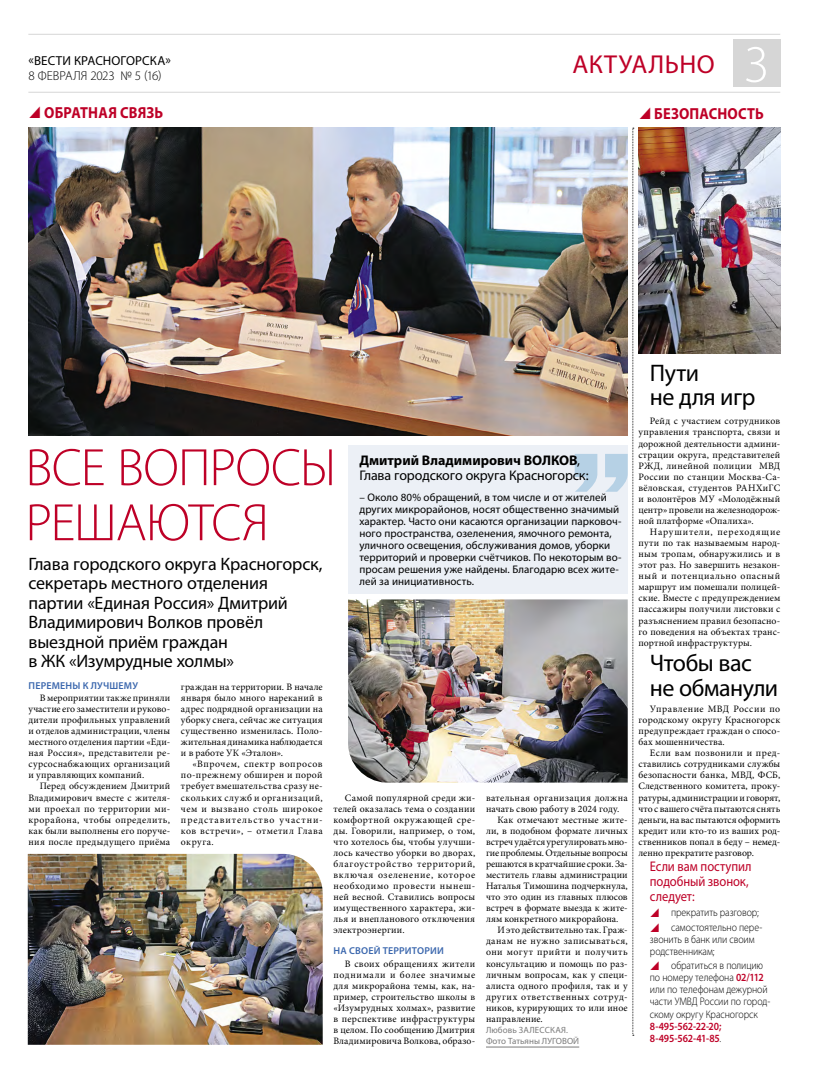
<style>
.page{position:relative;width:820px;height:1078px;background:#fff}
.page>*{position:absolute;margin:0;border:0;box-sizing:border-box;transform-origin:0 0}
.t1{font:300 53px/55px "Myriad Pro";letter-spacing:-.02em;color:#be0027}
.t2{font:300 53px "Myriad Pro";color:#fff}
.t3{font:26px "Myriad Pro";letter-spacing:.02em;color:#be0027}
.t4{font:24px/24px "Myriad Pro";letter-spacing:-.02em;color:#000}
.t5{font:18px/19.5px "Myriad Pro";letter-spacing:-.01em;color:#000}
.t6{font:700 16px "Myriad Pro";letter-spacing:.01em;color:#be0027;scale:.9 1}
.t7{font:14px/15px "Myriad Pro";letter-spacing:-.01em;color:#000}
.t8{font:14px/15px "Myriad Pro";letter-spacing:-.005em;color:#be0027;scale:.9 1}
.t9{font:13px "Myriad Pro";letter-spacing:.01em;color:#000}
.t10{font:300 13px "Myriad Pro";letter-spacing:-.005em;color:#000}
.t11{font:11px/12px "Myriad Pro";letter-spacing:.005em;color:#000}
.t12{font:300 11px/12px "Myriad Pro";letter-spacing:-.005em;color:#000;scale:.9 1}
.t13{font:600 11px/12px "Myriad Pro";letter-spacing:-.015em;color:#be0027;scale:.9 1}
.t14{font:600 10px "Myriad Pro";letter-spacing:.015em;color:#3c68ae}
.t15{font:9.8px/11.1px "Minion Pro";letter-spacing:.015em;color:#000;text-align:justify}
.t16{font:9.8px "Minion Pro";letter-spacing:-.005em;color:#000}
.t17{font:9.8px "Minion Pro";letter-spacing:.035em;color:#000}
.t18{font:9.8px "Minion Pro";letter-spacing:.055em;color:#000}
.t19{font:9.8px "Minion Pro";letter-spacing:.045em;color:#000}
.t20{font:9.8px "Minion Pro";letter-spacing:.06em;color:#000}
.t21{font:9px/11.1px "Myriad Pro";letter-spacing:.005em;color:#7c7c7c}
.s1{font-weight:700}
.s2{font-weight:600;color:#be0027}
.s3{font-weight:300;color:#000}
</style>
<div class="page">
<hr style="left:28px;top:92px;width:752px;height:1px;background:#d6d6d6">
<hr style="left:28px;top:34px;width:752px;height:1px;background:#d6d6d6">
<div style="left:732px;top:40px;width:48px;height:47px;background:#d6d6d6"></div>
<img style="left:638px;top:128px;width:142px;height:226px">
<hr style="left:486px;top:1046px;width:93px;height:1px;background:#7c7c7c">
<img style="left:28px;top:128px;width:546px;height:307px">
<div style="left:348px;top:445px;width:279px;height:149px;background:#ecf0f6"></div>
<img style="left:348px;top:599px;width:226px;height:183px">
<img style="left:28px;top:853px;width:294px;height:191px">
<img style="left:574px;top:128px;width:59px;height:907px">
<h3 class="t9" style="left:29px;top:53px;width:144px">«ВЕСТИ КРАСНОГОРСКА»</h3>
<h3 class="t10" style="left:28px;top:68px;width:135px">8 ФЕВРАЛЯ 2023 № 5 (16)</h3>
<h3 class="t6" style="left:44px;top:102px;width:133px">ОБРАТНАЯ СВЯЗЬ</h3>
<h2 class="t3" style="left:572px;top:48px;width:144px">АКТУАЛЬНО</h2>
<h1 class="t2" style="left:743px;top:32px;width:27px">3</h1>
<h3 class="t6" style="left:654px;top:104px;width:123px">БЕЗОПАСНОСТЬ</h3>
<h1 class="t1" style="left:25px;top:439px;width:312px">ВСЕ ВОПРОСЫ<br>РЕШАЮТСЯ</h1>
<h3 class="t5" style="left:28px;top:553px;width:295px">Глава городского округа Красногорск, секретарь местного отделения партии «Единая Россия» Дмитрий<br>Владимирович Волков провёл выездной приём граждан<br>в ЖК «Изумрудные холмы»</h3>
<h3 class="t7" style="left:359px;top:452px;width:231px"><span class="s1">Дмитрий Владимирович ВОЛКОВ</span>,<br>Глава городского округа Красногорск:</h3>
<p class="t11" style="left:359px;top:490px;width:263px">– Около 80% обращений, в том числе и от жителей других микрорайонов, носят общественно значимый характер. Часто они касаются организации парковоч&shy;ного пространства, озеленения, ямочного ремонта, уличного освещения, обслуживания домов, уборки территорий и проверки счётчиков. По некоторым во&shy;просам решения уже найдены. Благодарю всех жите&shy;лей за инициативность.</p>
<p class="t14" style="left:29px;top:679px;width:111px">ПЕРЕМЕНЫ К ЛУЧШЕМУ</p>
<p class="t15" style="left:28px;top:692px;width:143px;text-indent:11px">В мероприятии также приняли участие его заместители и руково&shy;дители профильных управлений и отделов администрации, члены местного отделения партии «Еди&shy;ная Россия», представители ре&shy;сурсоснабжающих организаций и управляющих компаний.</p>
<p class="t15" style="left:28px;top:780px;width:143px;text-indent:11px">Перед обсуждением Дмитрий Владимирович вместе с жителя&shy;ми проехал по территории ми&shy;крорайона, чтобы определить, как были выполнены его поруче&shy;ния после предыдущего приёма</p>
<p class="t15" style="left:181px;top:681px;width:143px">граждан на территории. В начале января было много нареканий в адрес подрядной организации на уборку снега, сейчас же ситуация существенно изменилась. Поло&shy;жительная динамика наблюдается и в работе УК «Эталон».</p>
<p class="t15" style="left:181px;top:758px;width:143px;text-indent:11px">«Впрочем, спектр вопросов по-прежнему обширен и порой требует вмешательства сразу не&shy;скольких служб и организаций, чем и вызвано столь широкое представительство участни&shy;ков встречи», – отметил Глава округа.</p>
<p class="t15" style="left:333px;top:791px;width:143px;text-indent:11px">Самой популярной среди жи&shy;телей оказалась тема о создании комфортной окружающей сре&shy;ды. Говорили, например, о том, что хотелось бы, чтобы улучши&shy;лось качество уборки во дворах, благоустройство территорий, включая озеленение, которое необходимо провести нынеш&shy;ней весной. Ставились вопросы имущественного характера, жи&shy;лья и внепланового отключения электроэнергии.</p>
<p class="t14" style="left:333px;top:944px;width:112px">НА СВОЕЙ ТЕРРИТОРИИ</p>
<p class="t15" style="left:333px;top:957px;width:143px;text-indent:11px">В своих обращениях жители поднимали и более значимые для микрорайона темы, как, на&shy;пример, строительство школы в «Изумрудных холмах», развитие в перспективе инфраструктуры в целом. По сообщению Дмитрия Владимировича Волкова, образо-</p>
<p class="t17" style="left:486px;top:790px;width:143px">вательная организация должна</p>
<p class="t15" style="left:486px;top:802px;width:135px">начать свою работу в 2024 году.</p>
<p class="t15" style="left:497px;top:813px;width:132px">Как отмечают местные жите-</p>
<p class="t15" style="left:486px;top:824px;width:143px">ли, в подобном формате личных</p>
<p class="t16" style="left:486px;top:834px;width:143px">встреч удаётся урегулировать мно-</p>
<p class="t16" style="left:486px;top:846px;width:143px">гие проблемы. Отдельные вопросы</p>
<p class="t15" style="left:486px;top:858px;width:143px">решаются в кратчайшие сроки. За-</p>
<p class="t15" style="left:486px;top:869px;width:143px">меститель главы администрации</p>
<p class="t15" style="left:486px;top:880px;width:143px">Наталья Тимошина подчеркнула,</p>
<p class="t15" style="left:486px;top:891px;width:143px">что это один из главных плюсов</p>
<p class="t15" style="left:486px;top:902px;width:143px">встреч в формате выезда к жите-</p>
<p class="t15" style="left:486px;top:913px;width:134px">лям конкретного микрорайона.</p>
<p class="t15" style="left:497px;top:924px;width:132px">И это действительно так. Граж-</p>
<p class="t19" style="left:486px;top:934px;width:143px">данам не нужно записываться,</p>
<p class="t20" style="left:486px;top:945px;width:143px">они могут прийти и получить</p>
<p class="t15" style="left:486px;top:957px;width:143px">консультацию и помощь по раз-</p>
<p class="t15" style="left:486px;top:968px;width:143px">личным вопросам, как у специ-</p>
<p class="t15" style="left:486px;top:979px;width:143px">алиста одного профиля, так и у</p>
<p class="t18" style="left:486px;top:989px;width:143px">других ответственных сотруд-</p>
<p class="t15" style="left:486px;top:1001px;width:143px">ников, курирующих то или иное</p>
<p class="t15" style="left:486px;top:1012px;width:58px">направление.</p>
<p class="t21" style="left:486px;top:1023px;width:95px">Любовь ЗАЛЕССКАЯ.<br>Фото Татьяны ЛУГОВОЙ</p>
<h3 class="t4" style="left:649px;top:360px;width:107px">Пути<br>не для игр</h3>
<p class="t15" style="left:638px;top:415px;width:143px;text-indent:11px">Рейд с участием сотрудников управления транспорта, связи и дорожной деятельности админи&shy;страции округа, представителей РЖД, линейной полиции МВД России по станции Москва-Са&shy;вёловская, студентов РАНХиГС и волонтёров МУ «Молодёжный центр» провели на железнодорож&shy;ной платформе «Опалиха».</p>
<p class="t15" style="left:638px;top:526px;width:143px;text-indent:11px">Нарушители, переходящие пути по так называемым народ&shy;ным тропам, обнаружились и в этот раз. Но завершить незакон&shy;ный и потенциально опасный маршрут им помешали полицей&shy;ские. Вместе с предупреждением пассажиры получили листовки с разъяснением правил безопасно&shy;го поведения на объектах транс&shy;портной инфраструктуры.</p>
<h3 class="t4" style="left:649px;top:649px;width:130px;line-height:25px">Чтобы вас не обманули</h3>
<p class="t15" style="left:638px;top:703px;width:143px;text-indent:11px">Управление МВД России по городскому округу Красногорск предупреждает граждан о спосо&shy;бах мошенничества.</p>
<p class="t15" style="left:638px;top:747px;width:143px;text-indent:11px">Если вам позвонили и пред&shy;ставились сотрудниками службы безопасности банка, МВД, ФСБ, Следственного комитета, проку&shy;ратуры, администрации и говорят, что с вашего счёта пытаются снять деньги, на вас пытаются оформить кредит или кто-то из ваших род&shy;ственников попал в беду – немед&shy;ленно прекратите разговор.</p>
<h3 class="t8" style="left:649px;top:858px;width:114px">Если вам поступил подобный звонок, следует:</h3>
<p class="t12" style="left:670px;top:904px;width:103px;line-height:14.8px">прекратить разговор; самостоятельно пере-</p>
<p class="t12" style="left:649px;top:932px;width:118px">звонить в банк или своим родственникам;</p>
<p class="t12" style="left:649px;top:959px;width:135px;text-indent:21px">обратиться в полицию по номеру телефона <span class="s2">02/112 </span>или по телефонам дежурной части УМВД России по город&shy;скому округу Красногорск</p>
<p class="t13" style="left:649px;top:1019px;width:81px">8-495-562-22-20;<br>8-495-562-41-85<span class="s3">.</span></p>
</div>
